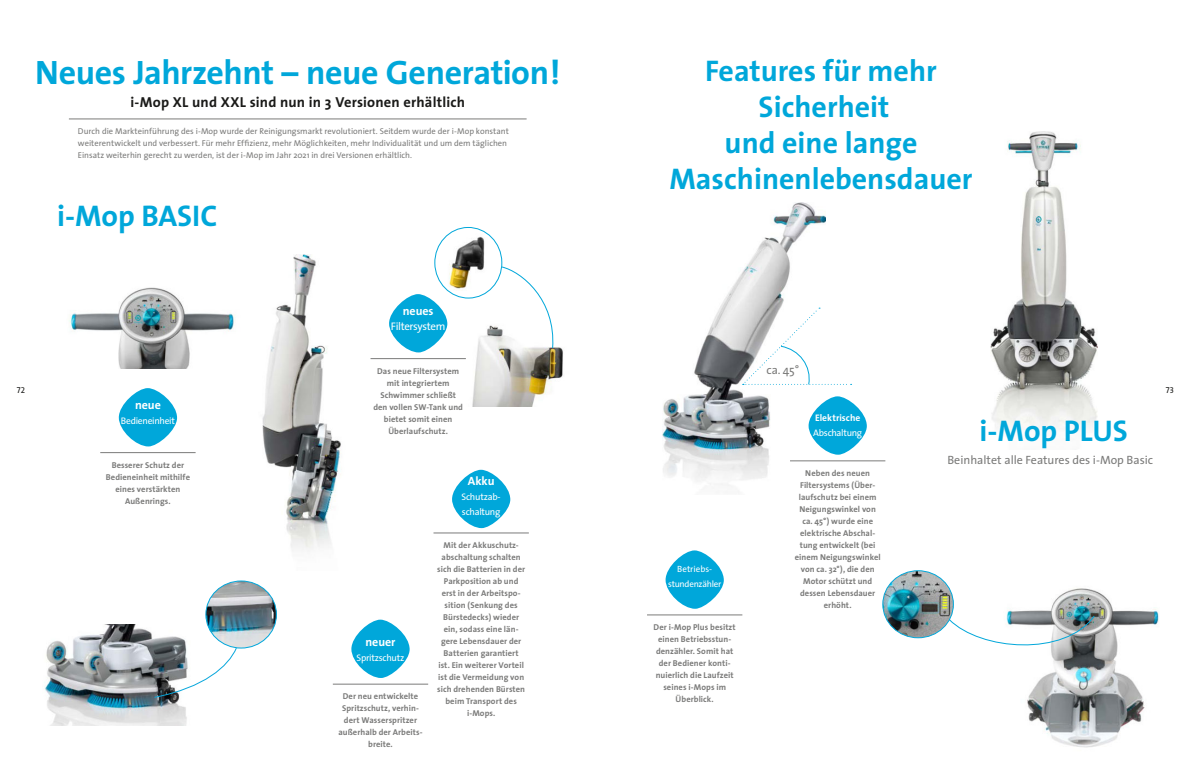
<style>
.page{position:relative;width:1191px;height:766px;background:#fff}
.page>*{position:absolute;margin:0;border:0;box-sizing:border-box;transform-origin:0 0}
.t1{font:700 34px "The Sans";letter-spacing:-.01em;color:#00a7da}
.t2{font:700 30px/36px "The Sans";color:#00a7da;text-align:center}
.t3{font:700 14.5px "The Sans";letter-spacing:.01em;color:#1a1a18}
.t4{font:12px "The Sans";color:#7b7b7a}
.t5{font:700 12px "The Sans";letter-spacing:-.005em;color:#fff}
.t6{font:11px "The Sans";letter-spacing:-.035em;color:#fff}
.t7{font:9.5px/15px "The Sans";letter-spacing:-.03em;color:#fff}
.t8{font:700 9.5px "The Sans";letter-spacing:.005em;color:#fff}
.t9{font:700 9px/10.8px "The Sans";color:#fff;text-align:center}
.t10{font:9px/15px "The Sans";letter-spacing:-.025em;color:#fff;text-align:center}
.t11{font:700 8.5px/12px "The Sans";letter-spacing:.01em;color:#7b7b7a;text-align:center}
.t12{font:8.5px/12px "The Sans";color:#7b7b7a}
.t13{font:8.5px "The Sans Caps";color:#1a1a18}
</style>
<div class="page">
<hr style="left:69px;top:118px;width:457px;height:1px;background:#7b7b7a">
<img style="left:262px;top:254px;width:79px;height:297px">
<img style="left:44px;top:624px;width:143px;height:101px">
<img style="left:451px;top:347px;width:112px;height:59px">
<svg style="left:434px;top:227px;width:122px;height:122px"></svg>
<img style="left:206px;top:582px;width:70px;height:65px">
<div style="left:205px;top:580px;width:72px;height:68px;border:1px solid #00a7dc;border-radius:50%"></div>
<svg style="left:153px;top:646px;width:85px;height:52px"></svg>
<img style="left:69px;top:287px;width:166px;height:81px">
<img style="left:662px;top:203px;width:164px;height:283px">
<svg style="left:743px;top:307px;width:108px;height:78px"></svg>
<img style="left:990px;top:132px;width:108px;height:297px">
<img style="left:1007px;top:588px;width:152px;height:160px">
<img style="left:883px;top:570px;width:70px;height:67px">
<div style="left:882px;top:570px;width:72px;height:68px;border:1px solid #00a7da;border-radius:50%"></div>
<svg style="left:948px;top:614px;width:147px;height:43px"></svg>
<div style="left:389px;top:294px;width:58px;height:58px;background:#00a7da;border-radius:50%"></div>
<hr style="left:370px;top:358px;width:96px;height:1px;background:#7b7b7a">
<div style="left:119px;top:388px;width:58px;height:58px;background:#00a7da;border-radius:50%"></div>
<hr style="left:100px;top:452px;width:96px;height:1px;background:#7b7b7a">
<div style="left:452px;top:469px;width:58px;height:59px;background:#00a7da;border-radius:50%"></div>
<hr style="left:433px;top:532px;width:96px;height:1px;background:#7b7b7a">
<div style="left:351px;top:619px;width:58px;height:58px;background:#00a7da;border-radius:50%"></div>
<hr style="left:333px;top:683px;width:95px;height:1px;background:#7b7b7a">
<div style="left:808px;top:396px;width:59px;height:58px;background:#00a7da;border-radius:50%"></div>
<hr style="left:790px;top:460px;width:95px;height:1px;background:#7b7b7a">
<div style="left:665px;top:550px;width:59px;height:58px;background:#00a7da;border-radius:50%"></div>
<hr style="left:647px;top:614px;width:95px;height:1px;background:#7b7b7a">
<h1 class="t1" style="left:35px;top:54px;width:527px">Neues Jahrzehnt – neue Generation!</h1>
<h3 class="t3" style="left:130px;top:95px;width:336px">i-Mop XL und XXL sind nun in 3 Versionen erhältlich</h3>
<p class="t12" style="left:78px;top:125px;width:432px">Durch die Markteinführung des i-Mop wurde der Reinigungsmarkt revolutioniert Seitdem wurde der i-Mop konstant weiterentwickelt und verbessert Für mehr Effizienz, mehr Möglichkeiten, mehr Individualität und um dem täglichen<br>Einsatz weiterhin gerecht zu werden, ist der i-Mop im Jahr 2021 in drei Versionen erhältlich</p>
<h2 class="t2" style="left:57px;top:199px;width:162px">i-Mop BASIC</h2>
<h3 class="t5" style="left:403px;top:305px;width:32px">neues</h3>
<p class="t6" style="left:391px;top:321px;width:56px">Filtersystem</p>
<h2 class="t2" style="left:669px;top:53px;width:305px">Features für mehr<br>Sicherheit<br>und eine lange<br>Maschinenlebensdauer</h2>
<h3 class="t4" style="left:766px;top:363px;width:34px">ca 45°</h3>
<p class="t11" style="left:373px;top:365px;width:91px">Das neue Filtersystem mit integriertem<br>Schwimmer schließt den vollen SW-Tank und bietet somit einen<br>Überlaufschutz.</p>
<p class="t13" style="left:17px;top:384px;width:10px">72</p>
<p class="t13" style="left:1165px;top:384px;width:10px">73</p>
<h3 class="t5" style="left:135px;top:398px;width:27px">neue</h3>
<p class="t7" style="left:121px;top:414px;width:56px">Bedieneinheit</p>
<p class="t9" style="left:805px;top:412px;width:51px">elektrische<br>Abschaltung</p>
<h2 class="t2" style="left:979px;top:413px;width:150px">i-Mop PLUS</h2>
<h3 class="t4" style="left:947px;top:453px;width:207px">Beinhaltet alle Features des i-Mop Basic</h3>
<p class="t8" style="left:815px;top:413px;width:47px">Elektrische</p>
<p class="t7" style="left:813px;top:426px;width:51px">Abschaltung</p>
<p class="t11" style="left:106px;top:459px;width:86px">Besserer Schutz der<br>Bedieneinheit mithilfe eines verstärkten<br>Außenrings.</p>
<p class="t11" style="left:794px;top:467px;width:88px">Neben des neuen<br>Filtersystems (Über&shy;laufschutz bei einem<br>Neigungswinkel von ca. 45°) wurde eine elektrische Abschal&shy;tung entwickelt (bei einem Neigungswinkel von ca. 32°), die den<br>Motor schützt und dessen Lebensdauer erhöht.</p>
<h3 class="t5" style="left:468px;top:474px;width:28px">Akku</h3>
<p class="t7" style="left:461px;top:489px;width:41px">Schutzab&shy;schaltung</p>
<p class="t11" style="left:437px;top:539px;width:89px">Mit der Akkuschutz&shy;abschaltung schalten sich die Batterien in der<br>Parkposition ab und erst in der Arbeitspo&shy;sition (Senkung des<br>Bürstedecks) wieder ein, sodass eine län&shy;gere Lebensdauer der<br>Batterien garantiert ist. Ein weiterer Vorteil ist die Vermeidung von sich drehenden Bürsten beim Transport des i-Mops.</p>
<p class="t10" style="left:668px;top:561px;width:55px">Betriebs&shy;stundenzähler</p>
<p class="t11" style="left:653px;top:621px;width:84px">Der i-Mop Plus besitzt einen Betriebsstun&shy;denzähler. Somit hat der Bediener konti&shy;nuierlich die Laufzeit seines i-Mops im<br>Überblick.</p>
<h3 class="t5" style="left:365px;top:635px;width:32px">neuer</h3>
<p class="t7" style="left:356px;top:650px;width:49px">Spritzschutz</p>
<p class="t11" style="left:338px;top:690px;width:86px">Der neu entwickelte<br>Spritzschutz, verhin&shy;dert Wasserspritzer außerhalb der Arbeits&shy;breite.</p>
</div>
